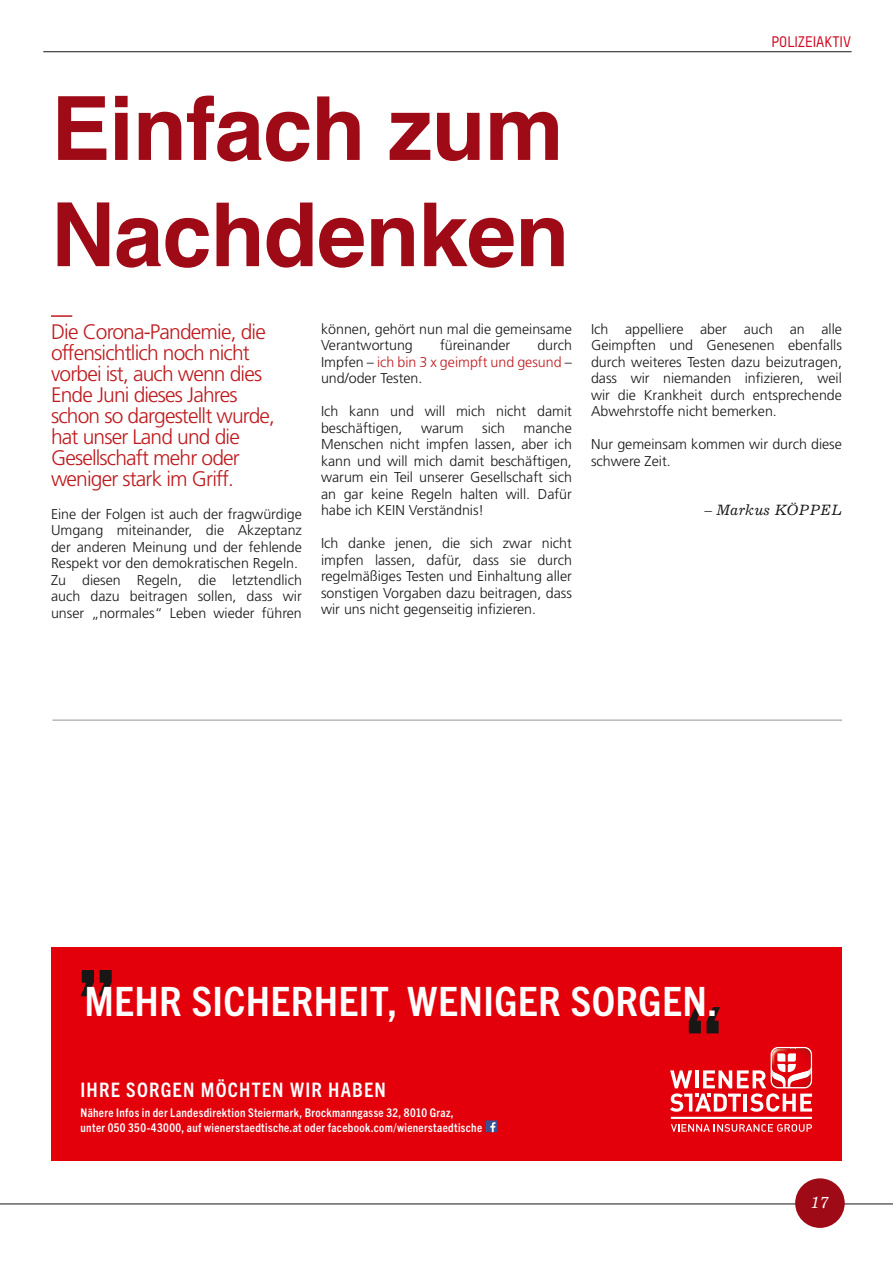
<style>
.page{position:relative;width:893px;height:1263px;background:#fff}
.page>*{position:absolute;margin:0;border:0;box-sizing:border-box;transform-origin:0 0}
.t1{font:700 88.5px/106.2px "Helvetica";letter-spacing:-.01em;color:#9e0a16}
.t2{font:700 condensed 40.5px "Trade Gothic Next LT Pro";letter-spacing:.005em;color:#fff;scale:1.06 1}
.t3{font:300 21px/21px "Frutiger LT Std";letter-spacing:-.04em;color:#be1a1e}
.t4{font:700 condensed 19.95px "Trade Gothic Next LT Pro";letter-spacing:.06em;color:#fff}
.t5{font:italic 16.5px "Excelsior LT Std";color:#fff}
.t6{font:italic 15px "Excelsior LT Std";color:#181716}
.t7{font:500 15px "TSTARPRO";color:#cd061f}
.t8{font:300 14.25px/16.5px "Frutiger LT Std";color:#181716}
.t9{font:700 condensed 12px/14.4px "Trade Gothic Next LT Pro";letter-spacing:.03em;color:#fff}
.s1{color:#be1a1e}
</style>
<div class="page">
<hr style="left:52px;top:720px;width:790px;height:1px;background:#90949e">
<div style="left:51px;top:947px;width:791px;height:214px;background:#e3000b"></div>
<svg style="left:689px;top:1007px;width:31px;height:26px"></svg>
<svg style="left:81px;top:970px;width:31px;height:26px"></svg>
<hr style="left:671px;top:1117px;width:141px;height:2px;background:#fff">
<svg style="left:671px;top:1124px;width:141px;height:8px"></svg>
<svg style="left:670px;top:1047px;width:142px;height:65px"></svg>
<div style="left:486px;top:1120px;width:11px;height:12px;background:#3c5193"></div>
<svg style="left:490px;top:1122px;width:5px;height:10px"></svg>
<hr style="left:51px;top:315px;width:21px;height:2px;background:#be1a1e">
<hr style="left:43px;top:51px;width:809px;height:1px;background:#181716">
<hr style="left:0;top:1203px;width:893px;height:1px;background:#181716">
<div style="left:795px;top:1178px;width:50px;height:50px;background:#9e0a16;border-radius:50%"></div>
<h1 class="t1" style="left:51px;top:77px;width:520px">Einfach zum<br>Nachdenken</h1>
<p class="t7" style="left:771px;top:33px;width:81px">POLIZEIAKTIV</p>
<h3 class="t3" style="left:51px;top:321px;width:226px">Die Corona-Pandemie, die offensichtlich noch nicht vorbei ist, auch wenn dies<br>Ende Juni dieses Jahres schon so dargestellt wurde, hat unser Land und die<br>Gesellschaft mehr oder weniger stark im Griff.</h3>
<p class="t8" style="left:51px;top:506px;width:252px">Eine der Folgen ist auch der fragwürdige Umgang miteinander, die Akzeptanz der anderen Meinung und der fehlende Respekt vor den demokratischen Regeln.<br>Zu diesen Regeln, die letztendlich auch dazu beitragen sollen, dass wir unser „normales“ Leben wieder führen</p>
<p class="t8" style="left:321px;top:321px;width:252px">können, gehört nun mal die gemeinsame<br>Verantwortung</p>
<p class="t8" style="left:440px;top:337px;width:72px">füreinander</p>
<p class="t8" style="left:321px;top:337px;width:252px;text-align:justify;text-indent:216px">durch Impfen – <span class="s1">ich bin 3 x geimpft und gesund</span> – und/oder Testen.</p>
<p class="t8" style="left:321px;top:403px;width:252px">Ich kann und will mich nicht damit beschäftigen,</p>
<p class="t8" style="left:321px;top:420px;width:252px;text-align:justify;text-indent:203px">manche Menschen nicht impfen lassen, aber ich kann und will mich damit beschäftigen, warum ein Teil unserer Gesellschaft sich an gar keine Regeln halten will. Dafür habe ich KEIN Verständnis!</p>
<p class="t8" style="left:321px;top:535px;width:252px;text-align:justify">Ich danke jenen, die sich zwar nicht impfen lassen, dafür, dass sie durch regelmäßiges Testen und Einhaltung aller sonstigen Vorgaben dazu beitragen, dass wir uns nicht gegenseitig infizieren.</p>
<p class="t8" style="left:421px;top:420px;width:44px">warum</p>
<p class="t8" style="left:482px;top:420px;width:24px">sich</p>
<p class="t8" style="left:591px;top:321px;width:252px;text-align:justify">Ich appelliere aber auch an alle Geimpften und Genesenen ebenfalls durch weiteres Testen dazu beizutragen, dass wir niemanden infizieren, weil wir die Krankheit durch entsprechende Abwehrstoffe nicht bemerken.</p>
<p class="t8" style="left:591px;top:436px;width:252px">Nur gemeinsam kommen wir durch diese schwere Zeit.</p>
<p class="t6" style="left:704px;top:501px;width:139px">– Markus KÖPPEL</p>
<h2 class="t2" style="left:84px;top:974px;width:599px">MEHR SICHERHEIT, WENIGER SORGEN.</h2>
<h3 class="t4" style="left:81px;top:1076px;width:307px">IHRE SORGEN MÖCHTEN WIR HABEN</h3>
<p class="t9" style="left:81px;top:1105px;width:403px">Nähere Infos in der Landesdirektion Steiermark, Brockmanngasse 32, 8010 Graz,<br>unter 050 350-43000, auf wienerstaedtische.at oder facebook.com/wienerstaedtische</p>
<p class="t5" style="left:810px;top:1192px;width:20px">17</p>
</div>
